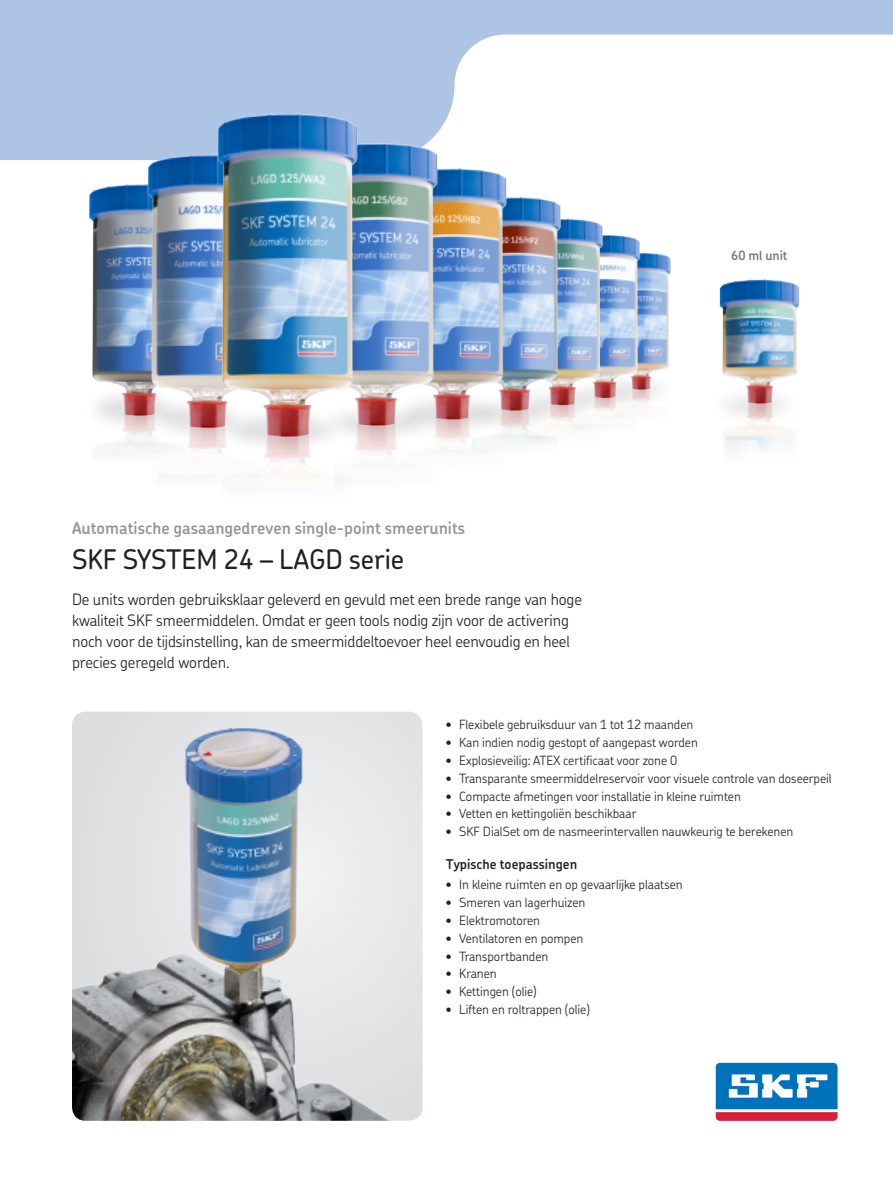
<style>
.page{position:relative;width:893px;height:1192px;background:#fff}
.page>*{position:absolute;margin:0;border:0;box-sizing:border-box;transform-origin:0 0}
.t1{font:500 27px "SKF Chevin";color:#231f20}
.t2{font:600 16.5px "SKF Chevin";color:#939598}
.t3{font:300 15.75px/21px "SKF Chevin";letter-spacing:-.005em;color:#231f20}
.t4{font:600 13.5px "SKF Chevin";color:#231f20}
.t5{font:300 12.75px "SKF Chevin";color:#231f20}
.t6{font:600 12.75px "SKF Chevin";color:#76787b}
</style>
<div class="page">
<div style="left:712px;top:1059px;width:128px;height:64px;background:linear-gradient(to right,#fff,#fff);border-radius:7px"></div>
<svg style="left:715px;top:1062px;width:122px;height:58px"></svg>
<svg style="left:0;top:0;width:893px;height:160px;fill:#adc4e5"></svg>
<img style="left:72px;top:711px;width:350px;height:409px">
<img style="left:94px;top:418px;width:49px;height:37px">
<img style="left:143px;top:434px;width:77px;height:43px">
<img style="left:393px;top:426px;width:114px;height:41px">
<img style="left:642px;top:393px;width:14px;height:15px">
<img style="left:642px;top:252px;width:29px;height:141px">
<img style="left:603px;top:398px;width:39px;height:28px">
<img style="left:603px;top:234px;width:39px;height:164px">
<img style="left:519px;top:410px;width:84px;height:33px">
<img style="left:561px;top:218px;width:42px;height:192px">
<img style="left:507px;top:197px;width:54px;height:219px">
<img style="left:438px;top:154px;width:69px;height:272px">
<img style="left:89px;top:184px;width:54px;height:234px">
<img style="left:358px;top:127px;width:80px;height:305px">
<img style="left:143px;top:139px;width:69px;height:295px">
<img style="left:220px;top:445px;width:135px;height:43px">
<img style="left:212px;top:95px;width:146px;height:350px">
<img style="left:723px;top:409px;width:73px;height:43px">
<img style="left:719px;top:279px;width:81px;height:130px">
<p class="t2" style="left:72px;top:516px;width:395px">Automatische gasaangedreven single-point smeerunits</p>
<h1 class="t1" style="left:72px;top:541px;width:334px">SKF SYSTEM 24 – LAGD serie</h1>
<p class="t3" style="left:72px;top:588px;width:511px">De units worden gebruiksklaar geleverd en gevuld met een brede range van hoge kwaliteit SKF smeermiddelen. Omdat er geen tools nodig zijn voor de activering noch voor de tijdsinstelling, kan de smeermiddeltoevoer heel eenvoudig en heel precies geregeld worden.</p>
<p class="t6" style="left:731px;top:247px;width:58px">60 ml unit</p>
<p class="t5" style="left:446px;top:716px;width:249px">• Flexibele gebruiksduur van 1 tot 12 maanden</p>
<p class="t5" style="left:446px;top:734px;width:254px">• Kan indien nodig gestopt of aangepast worden</p>
<p class="t5" style="left:446px;top:751px;width:233px">• Explosieveilig: ATEX certificaat voor zone 0</p>
<p class="t5" style="left:446px;top:769px;width:387px">• Transparante smeermiddelreservoir voor visuele controle van doseerpeil</p>
<p class="t5" style="left:446px;top:787px;width:296px">• Compacte afmetingen voor installatie in kleine ruimten</p>
<p class="t5" style="left:446px;top:805px;width:192px">• Vetten en kettingoliën beschikbaar</p>
<p class="t5" style="left:446px;top:822px;width:349px">• SKF DialSet om de nasmeerintervallen nauwkeurig te berekenen</p>
<p class="t4" style="left:446px;top:854px;width:133px">Typische toepassingen</p>
<p class="t5" style="left:446px;top:876px;width:238px">• In kleine ruimten en op gevaarlijke plaatsen</p>
<p class="t5" style="left:446px;top:894px;width:141px">• Smeren van lagerhuizen</p>
<p class="t5" style="left:446px;top:911px;width:96px">• Elektromotoren</p>
<p class="t5" style="left:446px;top:929px;width:139px">• Ventilatoren en pompen</p>
<p class="t5" style="left:446px;top:947px;width:104px">• Transportbanden</p>
<p class="t5" style="left:446px;top:965px;width:52px">• Kranen</p>
<p class="t5" style="left:446px;top:982px;width:92px">• Kettingen (olie)</p>
<p class="t5" style="left:446px;top:1000px;width:146px">• Liften en roltrappen (olie)</p>
</div>
